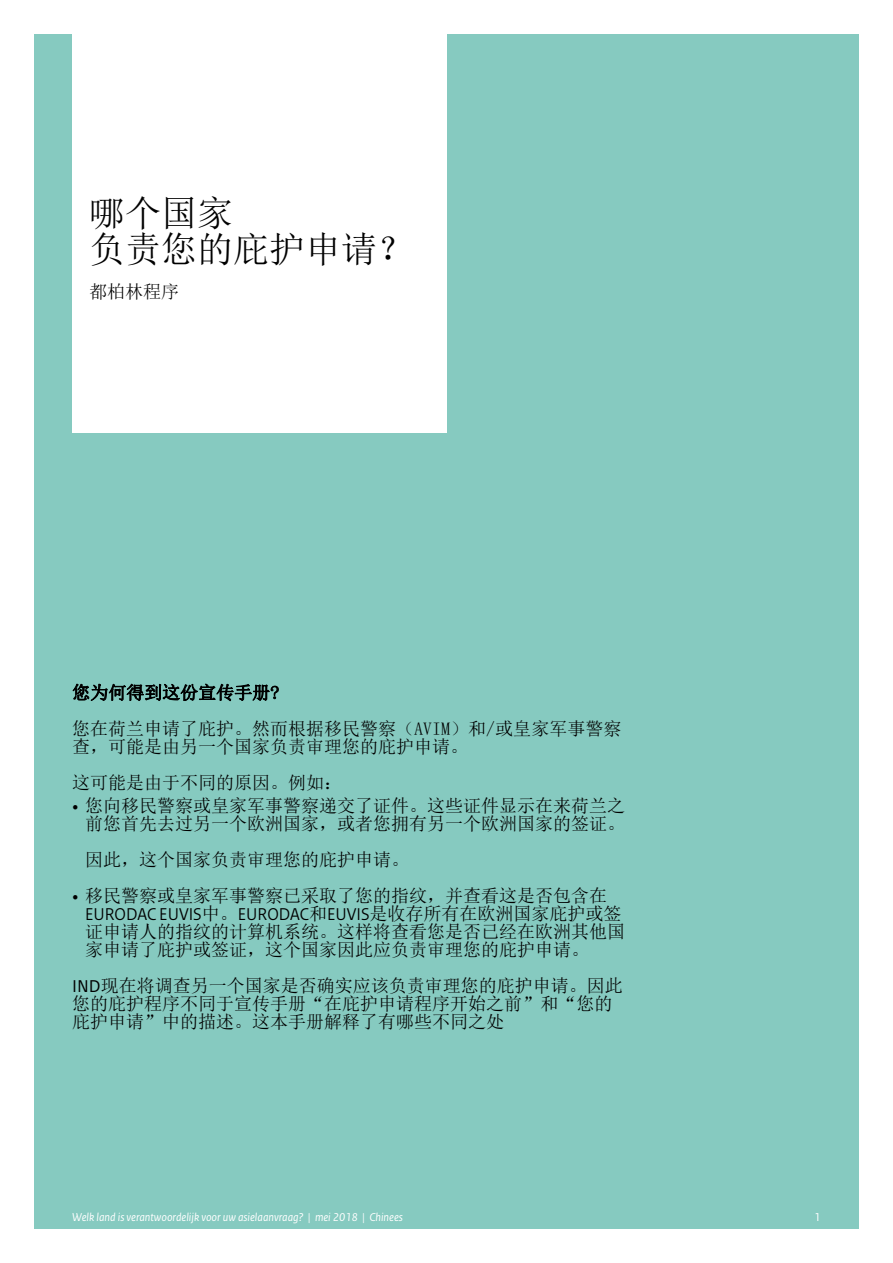
<style>
.page{position:relative;width:893px;height:1263px;background:#fff}
.page>*{position:absolute;margin:0;border:0;box-sizing:border-box;transform-origin:0 0}
.t1{font:36px/36px "Sim Sun";color:#000}
.t2{font:18px/18px "Sim Sun";color:#000}
.t3{font:18px "Rijksoverheid Sans Heading";color:#000}
.t4{font:italic 12px "Rijksoverheid Sans Text";color:#fff}
.t5{font:12px "Rijksoverheid Sans Text";color:#fff}
.s1{font-family:"Rijksoverheid Serif"}
.s2{font-family:"Sim Sun"}
.s3{font-family:"Rijksoverheid Sans Text"}
</style>
<div class="page">
<div style="left:34px;top:34px;width:825px;height:1195px;background:#86cac0"></div>
<svg style="left:73px;top:683px;width:206px;height:18px"></svg>
<div style="left:72px;top:0;width:374px;height:433px;background:#fff"></div>
<h1 class="t1" style="left:89px;top:195px;width:325px">哪个国家<br>负责您的庇护申请？</h1>
<p class="t2" style="left:89px;top:282px;width:92px">都柏林程序</p>
<p class="t2" style="left:72px;top:674px;width:550px;line-height:36px">您为何得到这份宣传手册?<br>您在荷兰申请了庇护。然而根据移民警察（AVIM）和/或皇家军事警察</p>
<p class="t2" style="left:72px;top:728px;width:397px;line-height:36px">查，可能是由另一个国家负责审理您的庇护申请。这可能是由于不同的原因。例如：</p>
<p class="t2" style="left:72px;top:796px;width:554px;text-align:right"><span class="s1">•</span> 您向移民警察或皇家军事警察递交了证件。这些证件显示在来荷兰之前您首先去过另一个欧洲国家，或者您拥有另一个欧洲国家的签证。</p>
<p class="t2" style="left:85px;top:850px;width:325px">因此，这个国家负责审理您的庇护申请。</p>
<p class="t2" style="left:72px;top:886px;width:536px"><span class="s1">•</span> 移民警察或皇家军事警察已采取了您的指纹，并查看这是否包含在</p>
<p class="t3" style="left:85px;top:904px;width:538px">EURODAC或EUVIS<span class="s2">中。</span>EURODAC<span class="s2">和</span>EUVIS<span class="s2">是收存所有在欧洲国家庇护或签</span></p>
<p class="t2" style="left:85px;top:922px;width:541px">证申请人的指纹的计算机系统。这样将查看您是否已经在欧洲其他国家申请了庇护或签证，这个国家因此应负责审理您的庇护申请。</p>
<p class="t2" style="left:72px;top:976px;width:552px"><span class="s3">IND</span>现在将调查另一个国家是否确实应该负责审理您的庇护申请。因此您的庇护程序不同于宣传手册“在庇护申请程序开始之前”和“您的庇护申请”中的描述。这本手册解释了有哪些不同之处</p>
<p class="t4" style="left:72px;top:1210px;width:332px">Welk land is verantwoordelijk voor uw asielaanvraag? | mei 2018 | Chinees</p>
<p class="t5" style="left:814px;top:1210px;width:8px">1</p>
</div>
